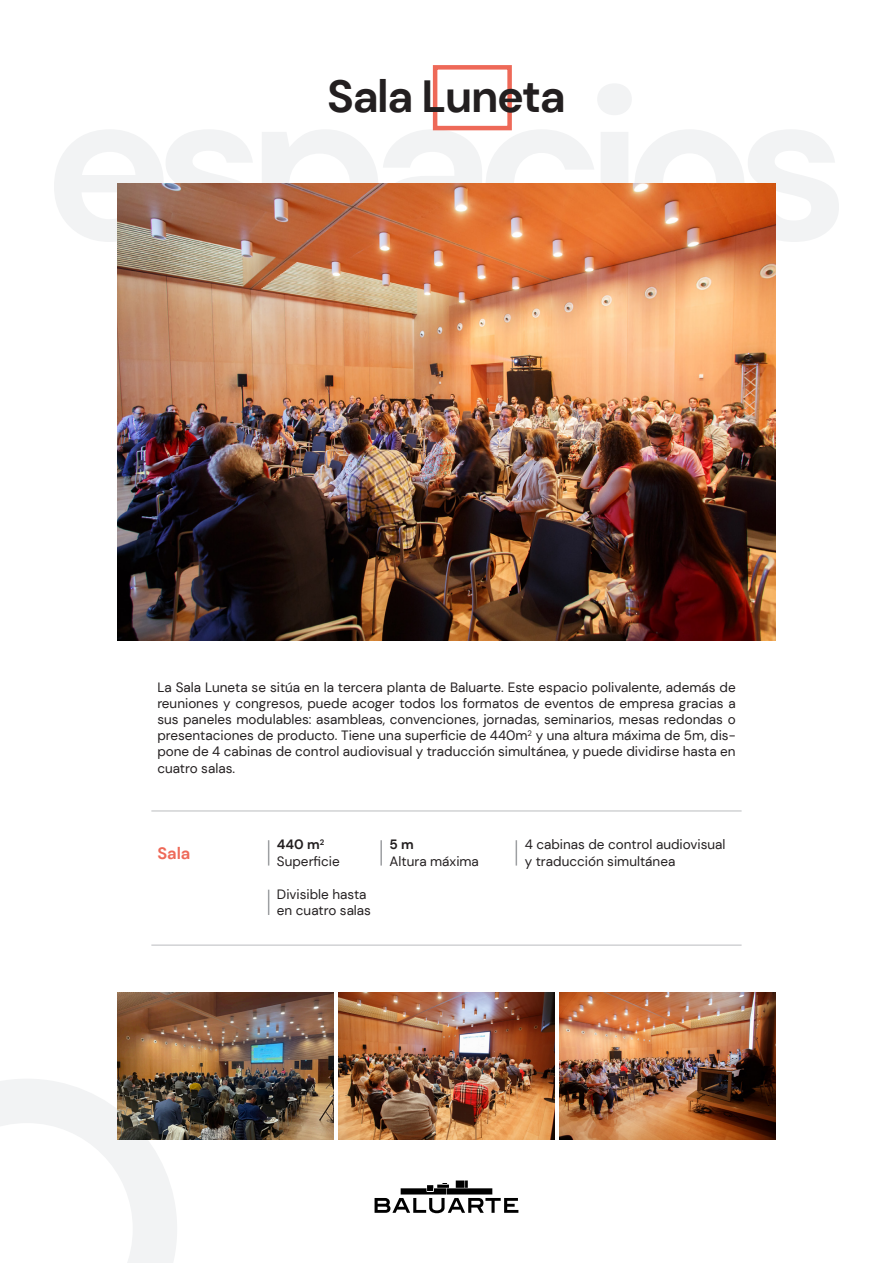
<style>
.page{position:relative;width:893px;height:1263px;background:#fff}
.page>*{position:absolute;margin:0;border:0;box-sizing:border-box;transform-origin:0 0}
.t1{font:700 45px "DM Sans";letter-spacing:-.03em;color:#231f20}
.t2{font:700 16.5px "DM Sans";color:#ee6958}
.t3{font:13.5px/16.2px "DM Sans";color:#231f20}
.t4{font:700 13.5px "DM Sans";color:#231f20}
</style>
<div class="page">
<svg style="left:54px;top:83px;width:785px;height:204px"></svg>
<svg style="left:0;top:1079px;width:177px;height:184px"></svg>
<img style="left:118px;top:184px;width:657px;height:457px">
<div style="left:433px;top:65px;width:79px;height:65px;border:4px solid #ee6958"></div>
<svg style="left:375px;top:1180px;width:143px;height:33px"></svg>
<svg style="left:268px;top:840px;width:1px;height:25px"></svg>
<svg style="left:268px;top:890px;width:1px;height:25px"></svg>
<hr style="left:380px;top:840px;width:2px;height:25px;background:#9d9fa2">
<svg style="left:516px;top:840px;width:1px;height:25px"></svg>
<hr style="left:151px;top:810px;width:591px;height:2px;background:#d1d2d4">
<hr style="left:151px;top:944px;width:591px;height:2px;background:#d1d2d4">
<img style="left:118px;top:993px;width:216px;height:146px">
<img style="left:559px;top:993px;width:216px;height:146px">
<img style="left:338px;top:993px;width:217px;height:146px">
<p class="t1" style="left:327px;top:69px;width:240px">Sala Luneta</p>
<p class="t3" style="left:157px;top:679px;width:580px;text-align:justify">La Sala Luneta se sitúa en la tercera planta de Baluarte. Este espacio polivalente, además de reuniones y congresos, puede acoger todos los formatos de eventos de empresa gracias a sus paneles modulables: asambleas, convenciones, jornadas, seminarios, mesas redondas o presentaciones de producto. Tiene una superficie de 440m<sup>2</sup> y una altura máxima de 5m, dis&shy;pone de 4 cabinas de control audiovisual y traducción simultánea, y puede dividirse hasta en cuatro salas.</p>
<p class="t2" style="left:157px;top:843px;width:35px">Sala</p>
<p class="t4" style="left:277px;top:836px;width:49px">440 m<sup>2</sup></p>
<p class="t3" style="left:277px;top:853px;width:64px">Superficie</p>
<p class="t3" style="left:277px;top:886px;width:96px">Divisible hasta en cuatro salas</p>
<p class="t4" style="left:390px;top:836px;width:26px">5 m</p>
<p class="t3" style="left:390px;top:853px;width:91px">Altura máxima</p>
<p class="t3" style="left:525px;top:836px;width:202px">4 cabinas de control audiovisual y traducción simultánea</p>
</div>
